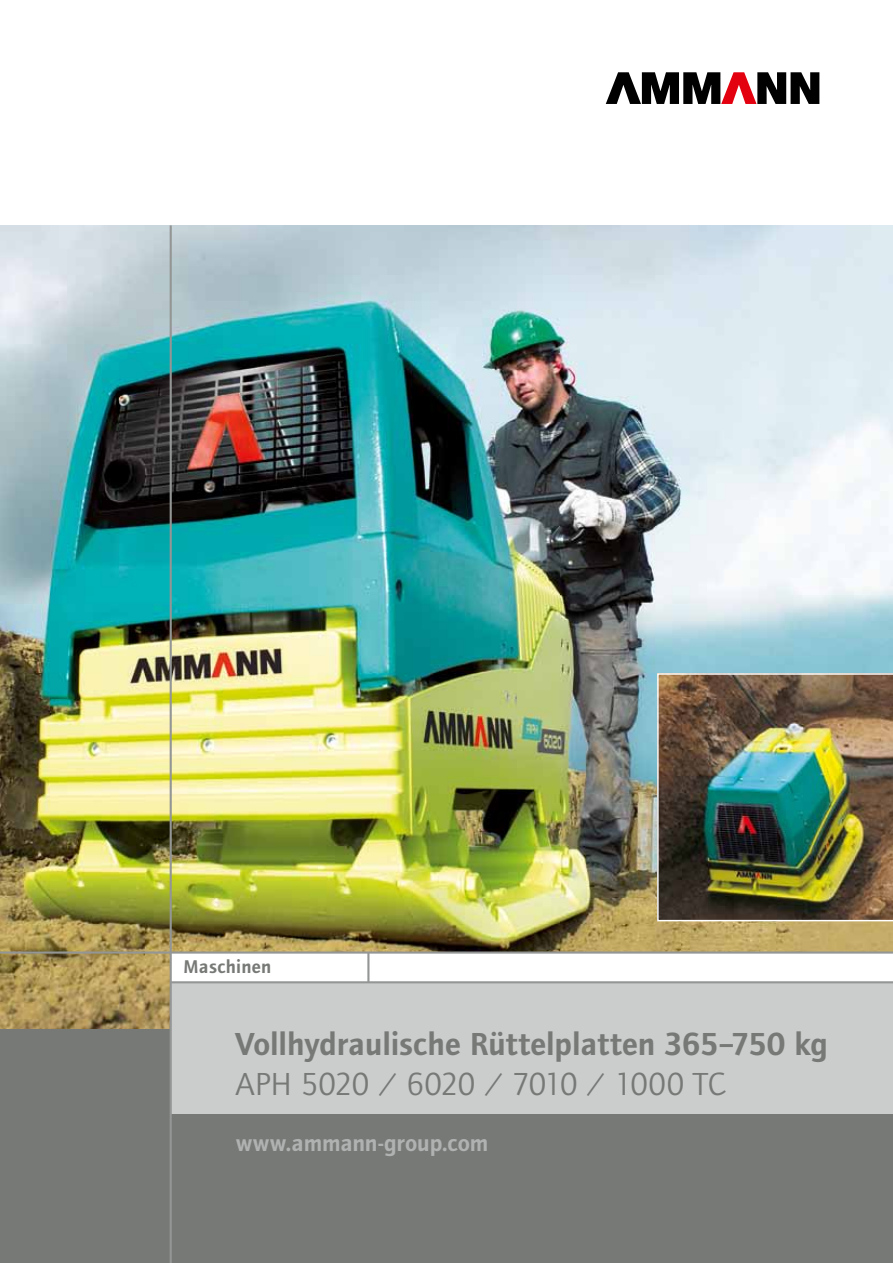
<style>
.page{position:relative;width:893px;height:1263px;background:#fff}
.page>*{position:absolute;margin:0;border:0;box-sizing:border-box;transform-origin:0 0}
.t1{font:600 33px "Foundry Journal";letter-spacing:-.005em;color:#767976}
.t2{font:33px "Foundry Journal";letter-spacing:-.02em;color:#767976}
.t3{font:600 24px "Foundry Journal";letter-spacing:-.005em;color:#afb2b1}
.t4{font:600 19.2px "Foundry Journal";letter-spacing:.015em;color:#767976}
</style>
<div class="page">
<img style="left:0;top:225px;width:893px;height:804px">
<svg style="left:606px;top:72px;width:213px;height:32px"></svg>
<div style="left:0;top:1029px;width:893px;height:234px;background:#767976"></div>
<div style="left:171px;top:982px;width:722px;height:132px;background:#cacdcb"></div>
<div style="left:171px;top:952px;width:722px;height:30px;background:#fff"></div>
<hr style="left:171px;top:981px;width:722px;height:2px;background:#939694">
<hr style="left:367px;top:952px;width:2px;height:30px;background:#939694">
<hr style="left:0;top:951px;width:893px;height:3px;background:#939694">
<hr style="left:170px;top:225px;width:2px;height:1038px;background:#939694">
<img style="left:657px;top:673px;width:236px;height:248px">
<p class="t4" style="left:183px;top:955px;width:89px">Maschinen</p>
<p class="t1" style="left:235px;top:1025px;width:594px">Vollhydraulische Rüttelplatten 365–750 kg</p>
<p class="t2" style="left:235px;top:1065px;width:492px">APH 5020 / 6020 / 7010 / 1000 TC</p>
<p class="t3" style="left:236px;top:1129px;width:254px">www.ammann-group.com</p>
</div>
